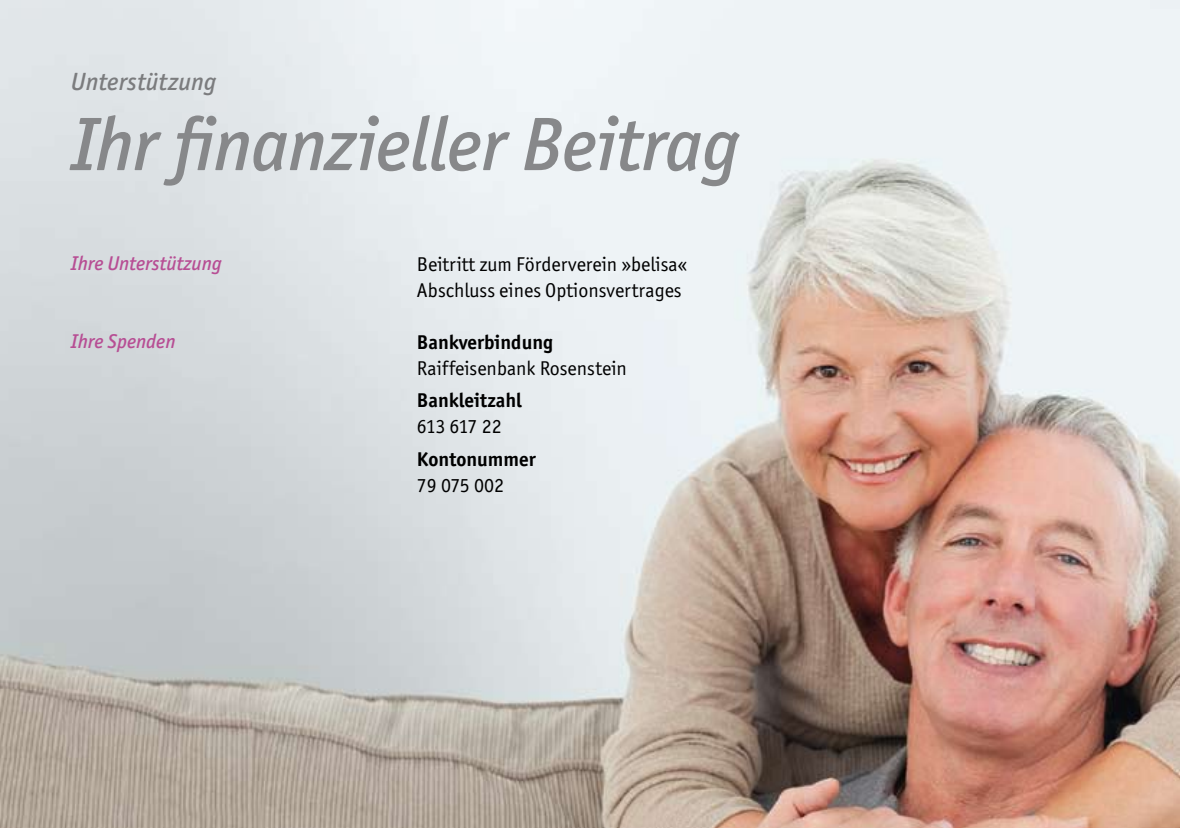
<style>
.page{position:relative;width:1180px;height:828px;background:#fff}
.page>*{position:absolute;margin:0;border:0;box-sizing:border-box;transform-origin:0 0}
.t1{font:italic 500 76px "Officina San ITC";letter-spacing:-.01em;color:#87888a}
.t2{font:italic 500 25px "Officina San ITC";letter-spacing:.005em;color:#7b7c7e}
.t3{font:20px/26px "Officina San ITC";color:#000}
.t4{font:700 20px "Officina San ITC";color:#000}
.t5{font:italic 500 20px "Officina San ITC";color:#b74e94}
</style>
<div class="page">
<img style="left:0;top:0;width:1179px;height:828px">
<p class="t2" style="left:71px;top:66px;width:147px">Unterstützung</p>
<h1 class="t1" style="left:71px;top:100px;width:670px">Ihr finanzieller Beitrag</h1>
<p class="t5" style="left:71px;top:252px;width:152px">Ihre Unterstützung</p>
<p class="t5" style="left:71px;top:330px;width:106px">Ihre Spenden</p>
<p class="t3" style="left:417px;top:251px;width:272px">Beitritt zum Förderverein »belisa«<br>Abschluss eines Optionsvertrages</p>
<p class="t4" style="left:417px;top:329px;width:138px">Bankverbindung</p>
<p class="t3" style="left:417px;top:355px;width:211px">Raiffeisenbank Rosenstein</p>
<p class="t4" style="left:417px;top:388px;width:106px">Bankleitzahl</p>
<p class="t3" style="left:417px;top:413px;width:86px">613 617 22</p>
<p class="t4" style="left:417px;top:446px;width:120px">Kontonummer</p>
<p class="t3" style="left:417px;top:472px;width:89px">79 075 002</p>
</div>
